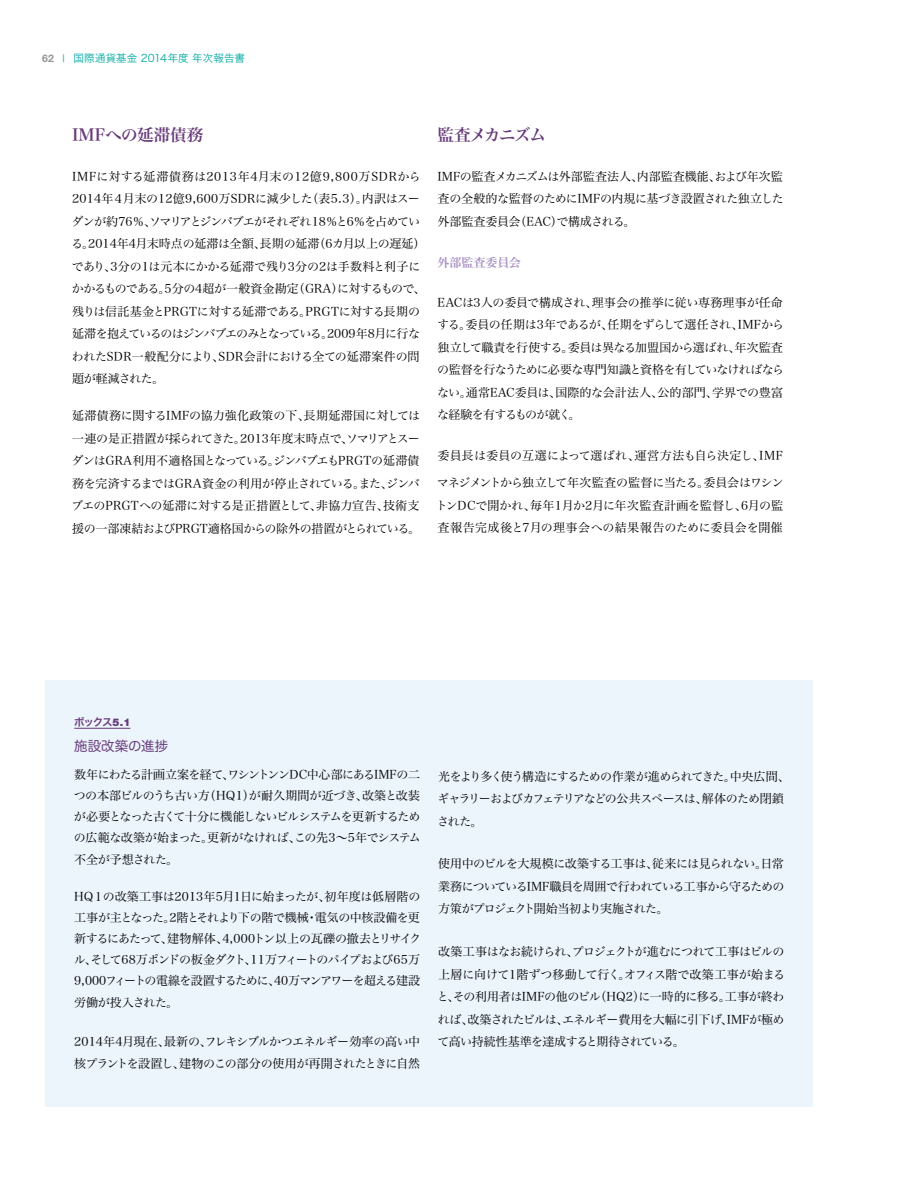
<style>
.page{position:relative;width:918px;height:1188px;background:#fff}
.page>*{position:absolute;margin:0;border:0;box-sizing:border-box;transform-origin:0 0}
.t1{font:16.5px "Hira Min Pro W6";letter-spacing:-.01em;color:#673b7a}
.t2{font:16.5px "Hira Min Pro W6";letter-spacing:-.08em;color:#673b7a}
.t3{font:13.5px "Hira Maru Pro N W4";color:#673b7a}
.t4{font:12px/22.5px "Hira Min Pro W3";letter-spacing:-.03em;color:#000;text-align:justify}
.t5{font:12px/22.5px "Hira Min Pro W3";letter-spacing:-.1em;color:#000}
.t6{font:12px "Hira Min Pro W3";letter-spacing:.01em;color:#000}
.t7{font:12px "Hira Min Pro W6";color:#a78ec0}
.t8{font:10.5px "Hira Kaku Pro W3";letter-spacing:.01em;color:#00a9a2}
.t9{font:10.5px "Hira Kaku Pro N W6";color:#673b7a}
.s1{font-family:"Helvetica Neue";font-weight:700;color:#939598}
.s2{font-family:"Helvetica Neue"}
.s3{font-family:"Helvetica Neue";font-weight:900}
</style>
<div class="page">
<div style="left:45px;top:680px;width:768px;height:427px;background:#ecf4fc"></div>
<hr style="left:74px;top:728px;width:56px;height:1px;background:#673b7a">
<p class="t8" style="left:42px;top:49px;width:204px"><span class="s1">62</span> <span class="s2">|</span> 国際通貨基金 2014年度 年次報告書</p>
<h1 class="t1" style="left:72px;top:120px;width:133px">IMFへの延滞債務</h1>
<p class="t4" style="left:71px;top:164px;width:356px;text-align:left">IMFに対する延滞債務は2013年4月末の12億9,800万SDRから2014年４月末の12億9,600万SDRに減少した（表5.3）。内訳はスーダンが約76％、ソマリアとジンバブエがそれぞれ18％と6％を占めている。2014年4月末時点の延滞は全額、長期の延滞（6カ月以上の遅延）であり、3分の1は元本にかかる延滞で残り3分の2は手数料と利子にかかるものである。5分の4超が一般資金勘定（GRA）に対するもので、残りは信託基金とPRGTに対する延滞である。PRGTに対する長期の延滞を抱えているのはジンバブエのみとなっている。2009年8月に行なわれたSDR一般配分により、SDR会計における全ての延滞案件の問題が軽減された。</p>
<p class="t4" style="left:71px;top:403px;width:351px">延滞債務に関するIMFの協力強化政策の下、長期延滞国に対しては一連の是正措置が採られてきた。2013年度末時点で、ソマリアとスーダンはGRA利用不適格国となっている。ジンバブエもPRGTの延滞債務を完済するまではGRA資金の利用が停止されている。また、ジンバブエのPRGTへの延滞に対する是正措置として、非協力宣告、技術支援の一部凍結およびPRGT適格国からの除外の措置がとられている。</p>
<h1 class="t2" style="left:438px;top:120px;width:110px">監査メカニズム</h1>
<p class="t4" style="left:438px;top:164px;width:348px">IMFの監査メカニズムは外部監査法人、内部監査機能、および年次監査の全般的な監督のためにIMFの内規に基づき設置された独立した外部監査委員会（EAC）で構成される。</p>
<p class="t7" style="left:438px;top:252px;width:85px">外部監査委員会</p>
<p class="t4" style="left:437px;top:290px;width:349px">EACは3人の委員で構成され、理事会の推挙に従い専務理事が任命する。委員の任期は3年であるが、任期をずらして選任され、IMFから独立して職責を行使する。委員は異なる加盟国から選ばれ、年次監査の監督を行なうために必要な専門知識と資格を有していなければならない。通常EAC委員は、国際的な会計法人、公的部門、学界での豊富な経験を有するものが就く。</p>
<p class="t6" style="left:438px;top:446px;width:347px">委員長は委員の互選によって選ばれ、運営方法も自ら決定し、IMF</p>
<p class="t4" style="left:436px;top:471px;width:349px">マネジメントから独立して年次監査の監督に当たる。委員会はワシントンDCで開かれ、毎年1月か2月に年次監査計画を監督し、6月の監査報告完成後と7月の理事会への結果報告のために委員会を開催</p>
<p class="t9" style="left:74px;top:712px;width:58px">ボックス<span class="s3">5.1</span></p>
<p class="t3" style="left:74px;top:735px;width:95px">施設改築の進捗</p>
<p class="t4" style="left:74px;top:763px;width:349px;line-height:21.1px">数年にわたる計画立案を経て、ワシントンンDC中心部にあるIMFの二つの本部ビルのうち古い方（HQ1）が耐久期間が近づき、改築と改装が必要となった古くて十分に機能しないビルシステムを更新するための広範な改築が始まった。更新がなければ、この先3〜5年でシステム不全が予想された。</p>
<p class="t4" style="left:74px;top:885px;width:349px;line-height:21.1px">HQ１の改築工事は2013年5月1日に始まったが、初年度は低層階の工事が主となった。2階とそれより下の階で機械・電気の中核設備を更新するにあたって、建物解体、4,000トン以上の瓦礫の撤去とリサイクル、そして68万ポンドの板金ダクト、11万フィートのパイプおよび65万9,000フィートの電線を設置するために、40万マンアワーを超える建設労働が投入された。</p>
<p class="t4" style="left:74px;top:1030px;width:348px;line-height:21.8px">2014年4月現在、最新の、フレキシブルかつエネルギー効率の高い中核プラントを設置し、建物のこの部分の使用が再開されたときに自然</p>
<p class="t5" style="left:437px;top:764px;width:354px">光をより多く使う構造にするための作業が進められてきた。中央広間、ギャラリーおよびカフェテリアなどの公共スペースは、解体のため閉鎖された。</p>
<p class="t4" style="left:438px;top:852px;width:348px">使用中のビルを大規模に改築する工事は、従来には見られない。日常業務についているIMF職員を周囲で行われている工事から守るための方策がプロジェクト開始当初より実施された。</p>
<p class="t4" style="left:437px;top:939px;width:350px">改築工事はなお続けられ、プロジェクトが進むにつれて工事はビルの上層に向けて1階ずつ移動して行く。オフィス階で改築工事が始まると、その利用者はIMFの他のビル（HQ2）に一時的に移る。工事が終われば、改築されたビルは、エネルギー費用を大幅に引下げ、IMFが極めて高い持続性基準を達成すると期待されている。</p>
</div>
